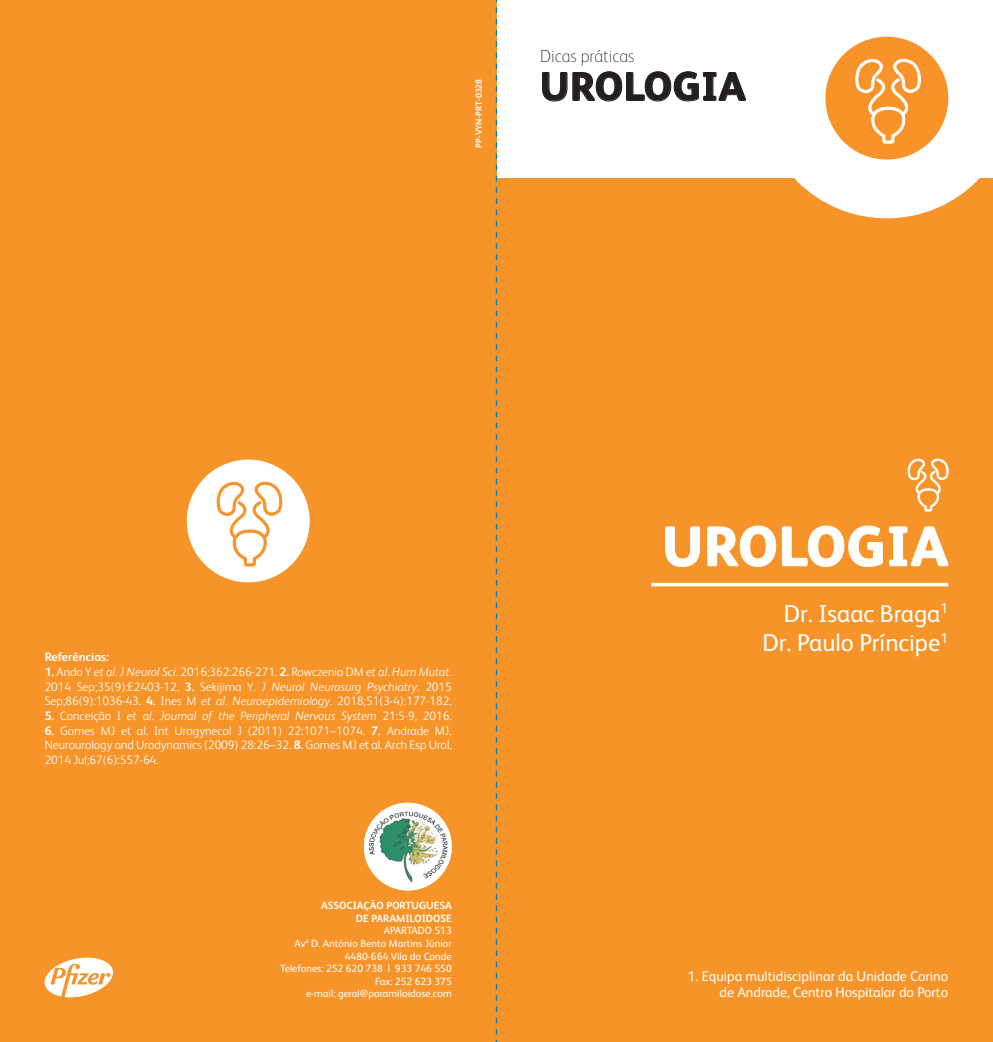
<style>
.page{position:relative;width:993px;height:1042px;background:#fff}
.page>*{position:absolute;margin:0;border:0;box-sizing:border-box;transform-origin:0 0}
.t1{font:800 56px "FS Albert";letter-spacing:.01em;color:#fff}
.t2{font:800 40.25px "FS Albert";letter-spacing:.01em;color:#231f20}
.t3{font:24.5px/29.4px "FS Albert";color:#fff;text-align:right}
.t4{font:100 17.5px "FS Albert";color:#231f20}
.t5{font:14px/16.8px "FS Albert";color:#fff;text-align:right}
.t6{font:300 12.25px/14.7px "FS Albert";color:#fff;text-align:justify}
.t7{font:italic 300 12.25px "FS Albert";color:#fff}
.t8{font:700 12.25px "FS Albert";color:#fff}
.t9{font:10.5px/12.6px "FS Albert";color:#fff;text-align:right}
.t10{font:700 10.5px/12.6px "FS Albert";color:#fff;text-align:right}
.t11{font:700 8.75px "FS Albert";color:#fff}
.s1{font-weight:700}
.s2{font-style:italic}
.s3{font-weight:700;font-style:normal}
.s4{font-style:normal}
</style>
<div class="page">
<div style="left:491px;top:178px;width:501px;height:864px;background:#f79429"></div>
<svg style="left:794px;top:36px;width:186px;height:182px"></svg>
<svg style="left:542px;top:71px;width:204px;height:31px"></svg>
<div style="left:825px;top:37px;width:122px;height:123px;background:#f79328;border-radius:50%"></div>
<svg style="left:855px;top:59px;width:66px;height:85px"></svg>
<svg style="left:907px;top:459px;width:41px;height:52px"></svg>
<svg style="left:665px;top:526px;width:35px;height:41px"></svg>
<svg style="left:707px;top:525px;width:241px;height:42px"></svg>
<hr style="left:651px;top:583px;width:296px;height:3px;background:#fff">
<div style="left:0;top:0;width:496px;height:1042px;background:#f79429"></div>
<div style="left:187px;top:459px;width:122px;height:123px;background:#fff;border-radius:50%"></div>
<svg style="left:216px;top:482px;width:67px;height:84px"></svg>
<svg style="left:45px;top:957px;width:68px;height:40px"></svg>
<svg style="left:364px;top:802px;width:87px;height:88px"></svg>
<img style="left:364px;top:810px;width:87px;height:80px">
<svg style="left:495px;top:0;width:2px;height:1042px"></svg>
<p class="t11" style="left:473px;top:148px;width:70px;rotate:-90deg">PP-VYN-PRT-0328</p>
<h3 class="t4" style="left:540px;top:44px;width:96px">Dicas práticas</h3>
<h2 class="t2" style="left:539px;top:57px;width:207px">UROLOGIA</h2>
<p class="t8" style="left:45px;top:649px;width:66px">Referências:</p>
<p class="t6" style="left:45px;top:664px;width:408px"><span class="s1">1.</span> Ando Y <span class="s2">et al. J Neurol Sci.</span> 2016;362:266-271. <span class="s1">2.</span> Rowczenio DM <span class="s2">et al. Hum Mutat.<br></span>2014 Sep;35(9):E2403-12. <span class="s1">3.</span> Sekijima Y. <span class="s2">J Neurol Neurosurg Psychiatry.</span> 2015<br>Sep;86(9):1036-43. <span class="s1">4.</span> Ines M <span class="s2">et al. Neuroepidemiology</span>. 2018;51(3-4):177-182.</p>
<p class="t7" style="left:45px;top:707px;width:408px"><span class="s3">5.</span> <span class="s4">Conceição I</span> et al. Journal of the Peripheral Nervous System <span class="s4">21:5-9, 2016.</span></p>
<p class="t6" style="left:45px;top:722px;width:408px"><span class="s1">6.</span> Gomes MJ et al. Int Urogynecol J (2011) 22:1071–1074. <span class="s1">7.</span> Andrade MJ.<br>Neurourology and Urodynamics (2009) 28:26–32. <span class="s1">8.</span> Gomes MJ et al. Arch Esp Urol.<br>2014 Jul;67(6):557-64.</p>
<p class="t10" style="left:321px;top:899px;width:132px">ASSOCIAÇÃO PORTUGUESA<br>DE PARAMILOIDOSE</p>
<p class="t9" style="left:280px;top:924px;width:173px">APARTADO 513<br>Avª D. António Bento Martins Júnior<br>4480-664 Vila do Conde<br>Telefones: 252 620 738 | 933 746 550<br>Fax: 252 623 375<br>e-mail: geral@paramiloidose.com</p>
<h1 class="t1" style="left:661px;top:506px;width:288px">UROLOGIA</h1>
<h3 class="t3" style="left:762px;top:597px;width:187px">Dr. Isaac Braga<sup>1<br></sup>Dr. Paulo Príncipe<sup>1</sup></h3>
<p class="t5" style="left:687px;top:966px;width:262px">1. Equipa multidisciplinar da Unidade Corino de Andrade, Centro Hospitalar do Porto</p>
</div>
